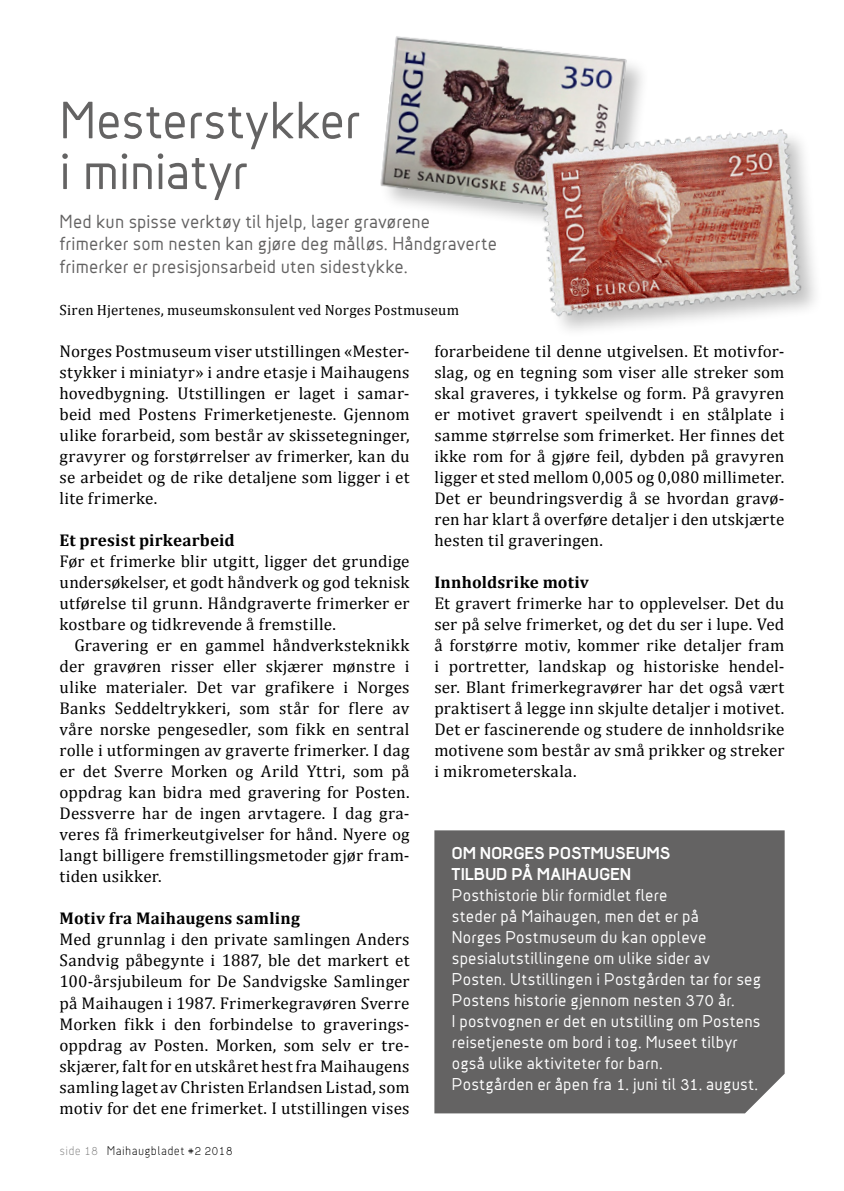
<style>
.page{position:relative;width:844px;height:1191px;background:#fff}
.page>*{position:absolute;margin:0;border:0;box-sizing:border-box;transform-origin:0 0}
.t1{font:50.75px/50.8px "Jacobs Sans";letter-spacing:-.005em;color:#646363}
.t2{font:18.38px/22.8px "Jacobs Sans";letter-spacing:.005em;color:#646363}
.t3{font:17.15px/21px "Cambria";letter-spacing:.01em;color:#000;text-align:justify}
.t4{font:700 17.15px "Cambria";letter-spacing:.015em;color:#000}
.t5{font:16.62px/21px "Jacobs Sans";letter-spacing:.01em;color:#fff}
.t6{font:700 16.62px/21px "Jacobs Sans";letter-spacing:.03em;color:#fff}
.t7{font:14.88px "Cambria";letter-spacing:.01em;color:#000}
.t8{font:300 12.25px "Jacobs Sans";letter-spacing:.025em;color:#000}
.s1{color:#878787}
</style>
<div class="page">
<div style="left:379px;top:35px;width:271px;height:203px;background:#000;opacity:.25"></div>
<img style="left:379px;top:35px;width:254px;height:187px">
<div style="left:537px;top:128px;width:287px;height:211px;background:#000;opacity:.25"></div>
<img style="left:534px;top:126px;width:269px;height:194px">
<div style="left:434px;top:830px;width:350px;height:283px;background:#646363"></div>
<h1 class="t1" style="left:60px;top:94px;width:301px">Mesterstykker i miniatyr</h1>
<p class="t2" style="left:60px;top:209px;width:439px">Med kun spisse verktøy til hjelp, lager gravørene frimerker som nesten kan gjøre deg målløs. Håndgraverte frimerker er presisjonsarbeid uten sidestykke.</p>
<p class="t7" style="left:60px;top:301px;width:401px">Siren Hjertenes, museumskonsulent ved Norges Postmuseum</p>
<p class="t3" style="left:60px;top:341px;width:351px">Norges Postmuseum viser utstillingen «Mester&shy;stykker i miniatyr» i andre etasje i Maihaugens hovedbygning. Utstillingen er laget i samar&shy;beid med Postens Frimerketjeneste. Gjennom ulike forarbeid, som består av skissetegninger, gravyrer og forstørrelser av frimerker, kan du se arbeidet og de rike detaljene som ligger i et lite frimerke.</p>
<p class="t4" style="left:60px;top:528px;width:177px">Et presist pirkearbeid</p>
<p class="t3" style="left:60px;top:551px;width:351px">Før et frimerke blir utgitt, ligger det grundige undersøkelser, et godt håndverk og god teknisk utførelse til grunn. Håndgraverte frimerker er kostbare og tidkrevende å fremstille.</p>
<p class="t3" style="left:60px;top:635px;width:351px;text-indent:15px">Gravering er en gammel håndverksteknikk der gravøren risser eller skjærer mønstre i ulike materialer. Det var grafikere i Norges Banks Seddeltrykkeri, som står for flere av våre norske pengesedler, som fikk en sentral rolle i utformingen av graverte frimerker. I dag er det Sverre Morken og Arild Yttri, som på oppdrag kan bidra med gravering for Posten.<br>Dessverre har de ingen arvtagere. I dag gra&shy;veres få frimerkeutgivelser for hånd. Nyere og langt billigere fremstillingsmetoder gjør fram&shy;tiden usikker.</p>
<p class="t4" style="left:60px;top:906px;width:242px">Motiv fra Maihaugens samling</p>
<p class="t3" style="left:60px;top:929px;width:351px">Med grunnlag i den private samlingen Anders Sandvig påbegynte i 1887, ble det markert et 100-årsjubileum for De Sandvigske Samlinger på Maihaugen i 1987. Frimerkegravøren Sverre Morken fikk i den forbindelse to graverings&shy;oppdrag av Posten. Morken, som selv er tre&shy;skjærer, falt for en utskåret hest fra Maihaugens samling laget av Christen Erlandsen Listad, som motiv for det ene frimerket. I utstillingen vises</p>
<p class="t8" style="left:60px;top:1143px;width:175px"><span class="s1">side 18</span> Maihaugbladet #2 2018</p>
<p class="t3" style="left:434px;top:341px;width:351px">forarbeidene til denne utgivelsen. Et motivfor&shy;slag, og en tegning som viser alle streker som skal graveres, i tykkelse og form. På gravyren er motivet gravert speilvendt i en stålplate i samme størrelse som frimerket. Her finnes det ikke rom for å gjøre feil, dybden på gravyren ligger et sted mellom 0,005 og 0,080 millimeter.<br>Det er beundringsverdig å se hvordan gravø&shy;ren har klart å overføre detaljer i den utskjærte hesten til graveringen.</p>
<p class="t4" style="left:434px;top:570px;width:156px">Innholdsrike motiv</p>
<p class="t3" style="left:434px;top:593px;width:351px">Et gravert frimerke har to opplevelser. Det du ser på selve frimerket, og det du ser i lupe. Ved å forstørre motiv, kommer rike detaljer fram i portretter, landskap og historiske hendel&shy;ser. Blant frimerkegravører har det også vært praktisert å legge inn skjulte detaljer i motivet.<br>Det er fascinerende og studere de innholdsrike motivene som består av små prikker og streker i mikrometerskala.</p>
<p class="t6" style="left:452px;top:842px;width:220px">OM NORGES POSTMUSEUMS<br>TILBUD PÅ MAIHAUGEN</p>
<p class="t5" style="left:452px;top:884px;width:310px">Posthistorie blir formidlet flere<br>steder på Maihaugen, men det er på<br>Norges Postmuseum du kan oppleve spesialutstillingene om ulike sider av Posten. Utstillingen i Postgården tar for seg Postens historie gjennom nesten 370 år.<br>I postvognen er det en utstilling om Postens reisetjeneste om bord i tog. Museet tilbyr også ulike aktiviteter for barn.<br>Postgården er åpen fra 1. juni til 31. august.</p>
</div>
